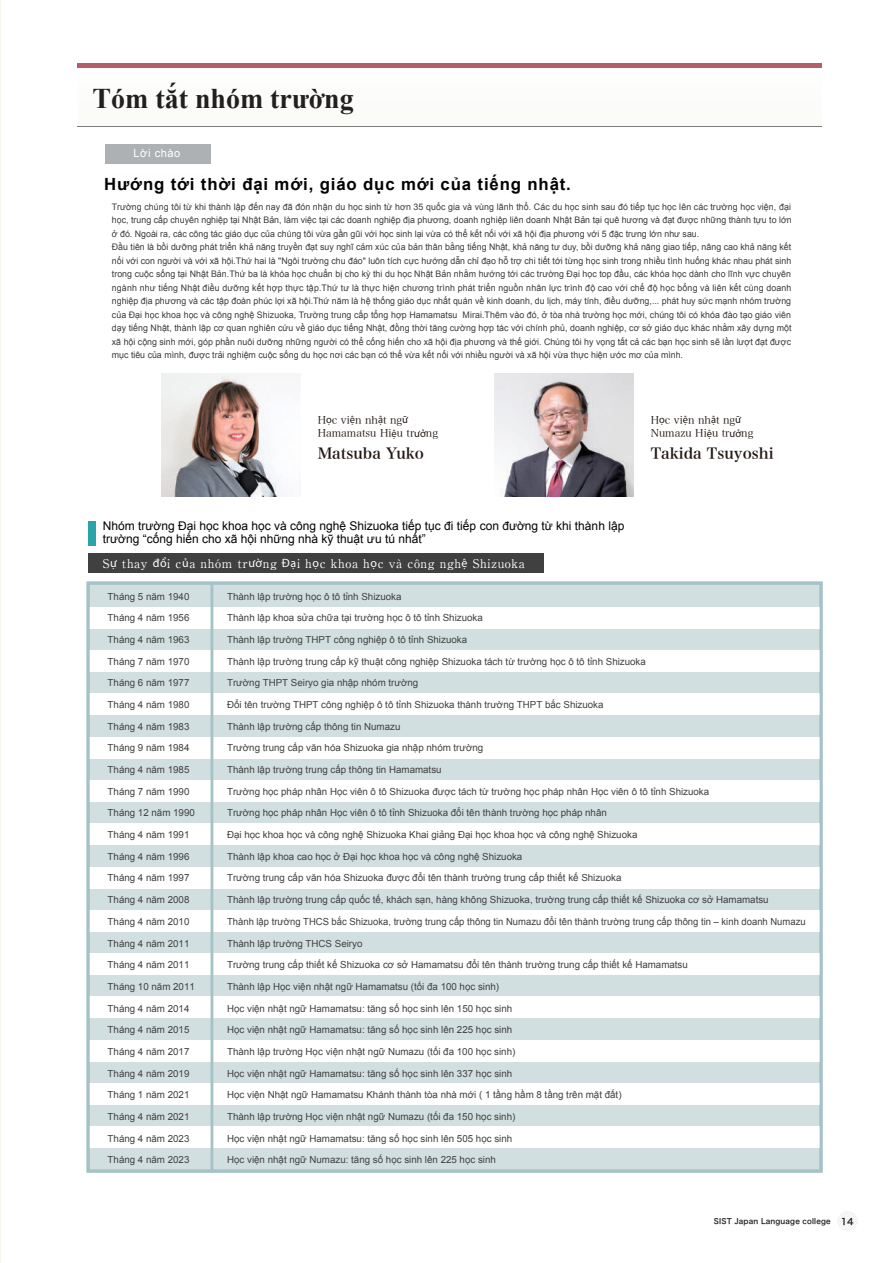
<style>
.page{position:relative;width:893px;height:1263px;background:#fff}
.page>*{position:absolute;margin:0;border:0;box-sizing:border-box;transform-origin:0 0}
.t1{font:700 28.5px "Times New Roman";color:#231f20}
.t2{font:700 16.8px "Arial";letter-spacing:.05em;color:#030303}
.t3{font:15px "Hira Min Pro W6";color:#221713}
.t4{font:12px/13.5px "Arial";color:#030303}
.t5{font:700 12px "A1 Mincho Std";letter-spacing:.05em;color:#fff}
.t6{font:11.1px "Arial";letter-spacing:.05em;color:#fff}
.t7{font:10.5px/13.5px "Hira Min Pro W3";color:#211814}
.t8{font:9.75px "Arial";color:#404041}
.t9{font:9px/13.5px "Arial";color:#3d3a3a}
.t10{font:7.5px "Hira Kaku Pro W6";letter-spacing:.025em;color:#231f20;scale:.95 1}
.s1{font-family:"Myriad Pro"}
.s2{font-family:"Myriad Pro";font-weight:400}
.s3{font-size:9px}
</style>
<div class="page">
<hr style="left:0;top:0;width:1px;height:1263px;background:#f8f7ee">
<svg style="left:837px;top:1211px;width:21px;height:20px"></svg>
<div style="left:78px;top:63px;width:744px;height:5px;background:#b25f67"></div>
<hr style="left:78px;top:126px;width:744px;height:1px;background:#7a7c7e">
<div style="left:87px;top:582px;width:735px;height:590px;background:#d2dfe1"></div>
<div style="left:88px;top:607px;width:733px;height:22px;background:#fff"></div>
<div style="left:88px;top:650px;width:733px;height:22px;background:#fff"></div>
<div style="left:88px;top:693px;width:733px;height:22px;background:#fff"></div>
<div style="left:88px;top:737px;width:733px;height:21px;background:#fff"></div>
<div style="left:88px;top:780px;width:733px;height:22px;background:#fff"></div>
<div style="left:88px;top:823px;width:733px;height:22px;background:#fff"></div>
<div style="left:88px;top:867px;width:733px;height:21px;background:#fff"></div>
<div style="left:88px;top:910px;width:733px;height:22px;background:#fff"></div>
<div style="left:88px;top:953px;width:733px;height:22px;background:#fff"></div>
<div style="left:88px;top:997px;width:733px;height:21px;background:#fff"></div>
<div style="left:88px;top:1040px;width:733px;height:21px;background:#fff"></div>
<div style="left:88px;top:1083px;width:733px;height:22px;background:#fff"></div>
<div style="left:88px;top:1126px;width:733px;height:22px;background:#fff"></div>
<div style="left:88px;top:554px;width:455px;height:19px;background:#404041"></div>
<div style="left:88px;top:521px;width:7px;height:24px;background:#29a5a9"></div>
<div style="left:105px;top:144px;width:106px;height:20px;background:#aeb1b4"></div>
<img style="left:161px;top:373px;width:122px;height:123px">
<div style="left:87px;top:582px;width:736px;height:590px;border:3px solid #a5c2c7"></div>
<hr style="left:211px;top:583px;width:2px;height:588px;background:#a5c2c7">
<img style="left:494px;top:373px;width:139px;height:123px">
<h1 class="t1" style="left:93px;top:79px;width:263px">Tóm tắt nhóm trường</h1>
<p class="t6" style="left:133px;top:146px;width:48px">Lời chào</p>
<h2 class="t2" style="left:104px;top:173px;width:468px">Hướng tới thời đại mới, giáo dục mới của tiếng nhật.</h2>
<p class="t9" style="left:112px;top:200px;width:681px">Trường chúng tôi từ khi thành lập đến nay đã đón nhận du học sinh từ hơn 35 quốc gia và vùng lãnh thổ. Các du học sinh sau đó tiếp tục học lên các trường học viện, đại học, trung cấp chuyên nghiệp tại Nhật Bản, làm việc tại các doanh nghiệp địa phương, doanh nghiệp liên doanh Nhật Bản tại quê hương và đạt được những thành tựu to lớn ở đó. Ngoài ra, các công tác giáo dục của chúng tôi vừa gần gũi với học sinh lại vừa có thể kết nối với xã hội địa phương với 5 đặc trưng lớn như sau.<br>Đầu tiên là bồi dưỡng phát triển khả năng truyền đạt suy nghĩ cảm xúc của bản thân bằng tiếng Nhật, khả năng tư duy, bồi dưỡng khả năng giao tiếp, nâng cao khả năng kết nối với con người và với xã hội.Thứ hai là "Ngôi trường chu đáo" luôn tích cực hướng dẫn chỉ đạo hỗ trợ chi tiết tới từng học sinh trong nhiều tình huống khác nhau phát sinh trong cuộc sống tại Nhật Bản.Thứ ba là khóa học chuẩn bị cho kỳ thi du học Nhật Bản nhằm hướng tới các trường Đại học top đầu, các khóa học dành cho lĩnh vực chuyên ngành như tiếng Nhật điều dưỡng kết hợp thực tập.Thứ tư là thực hiện chương trình phát triển nguồn nhân lực trình độ cao với chế độ học bổng và liên kết cùng doanh nghiệp địa phương và các tập đoàn phúc lợi xã hội.Thứ năm là hệ thống giáo dục nhất quán về kinh doanh, du lịch, máy tính, điều dưỡng,... phát huy sức mạnh nhóm trường của Đại học khoa học và công nghệ Shizuoka, Trường trung cấp tổng hợp Hamamatsu Mirai.Thêm vào đó, ở tòa nhà trường học mới, chúng tôi có khóa đào tạo giáo viên dạy tiếng Nhật, thành lập cơ quan nghiên cứu về giáo dục tiếng Nhật, đồng thời tăng cường hợp tác với chính phủ, doanh nghiệp, cơ sở giáo dục khác nhằm xây dựng một xã hội cộng sinh mới, góp phần nuôi dưỡng những người có thể cống hiến cho xã hội địa phương và thế giới. Chúng tôi hy vọng tất cả các bạn học sinh sẽ lần lượt đạt được mục tiêu của mình, được trải nghiệm cuộc sống du học nơi các bạn có thể vừa kết nối với nhiều người và xã hội vừa thực hiện ước mơ của mình.</p>
<p class="t7" style="left:318px;top:412px;width:122px">H<span class="s1">ọ</span>c vi<span class="s1">ệ</span>n nh<span class="s1">ậ</span>t ng<span class="s1">ữ<br></span>Hamamatsu Hi<span class="s1">ệ</span>u tr<span class="s1">ưở</span>ng</p>
<h3 class="t3" style="left:318px;top:440px;width:108px">Matsuba Yuko</h3>
<p class="t4" style="left:103px;top:519px;width:523px">Nhóm trường Đại học khoa học và công nghệ Shizuoka tiếp tục đi tiếp con đường từ khi thành lập trường “cống hiến cho xã hội những nhà kỹ thuật ưu tú nhất”</p>
<p class="t5" style="left:103px;top:553px;width:423px">S<span class="s2">ự</span> thay <span class="s2">đổ</span>i c<span class="s2">ủ</span>a nhóm tr<span class="s2">ườ</span>ng <span class="s2">Đạ</span>i h<span class="s2">ọ</span>c khoa h<span class="s2">ọ</span>c và công ngh<span class="s2">ệ</span> Shizuoka</p>
<p class="t7" style="left:651px;top:412px;width:104px">H<span class="s1">ọ</span>c vi<span class="s1">ệ</span>n nh<span class="s1">ậ</span>t ng<span class="s1">ữ<br></span>Numazu Hi<span class="s1">ệ</span>u tr<span class="s1">ưở</span>ng</p>
<h3 class="t3" style="left:651px;top:440px;width:125px">Takida Tsuyoshi</h3>
<p class="t8" style="left:108px;top:590px;width:83px">Tháng 5 năm 1940</p>
<p class="t8" style="left:108px;top:611px;width:83px">Tháng 4 năm 1956</p>
<p class="t8" style="left:108px;top:633px;width:83px">Tháng 4 năm 1963</p>
<p class="t8" style="left:108px;top:655px;width:83px">Tháng 7 năm 1970</p>
<p class="t8" style="left:108px;top:676px;width:83px">Tháng 6 năm 1977</p>
<p class="t8" style="left:108px;top:698px;width:83px">Tháng 4 năm 1980</p>
<p class="t8" style="left:108px;top:720px;width:83px">Tháng 4 năm 1983</p>
<p class="t8" style="left:108px;top:742px;width:83px">Tháng 9 năm 1984</p>
<p class="t8" style="left:108px;top:763px;width:83px">Tháng 4 năm 1985</p>
<p class="t8" style="left:108px;top:785px;width:83px">Tháng 7 năm 1990</p>
<p class="t8" style="left:108px;top:807px;width:89px">Tháng 12 năm 1990</p>
<p class="t8" style="left:108px;top:828px;width:83px">Tháng 4 năm 1991</p>
<p class="t8" style="left:108px;top:850px;width:83px">Tháng 4 năm 1996</p>
<p class="t8" style="left:108px;top:872px;width:83px">Tháng 4 năm 1997</p>
<p class="t8" style="left:108px;top:893px;width:83px">Tháng 4 năm 2008</p>
<p class="t8" style="left:108px;top:915px;width:83px">Tháng 4 năm 2010</p>
<p class="t8" style="left:108px;top:937px;width:83px">Tháng 4 năm 2011</p>
<p class="t8" style="left:108px;top:958px;width:83px">Tháng 4 năm 2011</p>
<p class="t8" style="left:108px;top:980px;width:89px">Tháng 10 năm 2011</p>
<p class="t8" style="left:108px;top:1002px;width:83px">Tháng 4 năm 2014</p>
<p class="t8" style="left:108px;top:1023px;width:83px">Tháng 4 năm 2015</p>
<p class="t8" style="left:108px;top:1045px;width:83px">Tháng 4 năm 2017</p>
<p class="t8" style="left:108px;top:1067px;width:83px">Tháng 4 năm 2019</p>
<p class="t8" style="left:108px;top:1088px;width:83px">Tháng 1 năm 2021</p>
<p class="t8" style="left:108px;top:1110px;width:83px">Tháng 4 năm 2021</p>
<p class="t8" style="left:108px;top:1132px;width:83px">Tháng 4 năm 2023</p>
<p class="t8" style="left:108px;top:1153px;width:83px">Tháng 4 năm 2023</p>
<p class="t8" style="left:227px;top:590px;width:176px">Thành lập trường học ô tô tỉnh Shizuoka</p>
<p class="t8" style="left:227px;top:611px;width:257px">Thành lập khoa sửa chữa tại trường học ô tô tỉnh Shizuoka</p>
<p class="t8" style="left:227px;top:633px;width:241px">Thành lập trường THPT công nghiệp ô tô tỉnh Shizuoka</p>
<p class="t8" style="left:227px;top:655px;width:420px">Thành lập trường trung cấp kỹ thuật công nghiệp Shizuoka tách từ trường học ô tô tỉnh Shizuoka</p>
<p class="t8" style="left:227px;top:676px;width:193px">Trường THPT Seiryo gia nhập nhóm trường</p>
<p class="t8" style="left:227px;top:698px;width:378px">Đổi tên trường THPT công nghiệp ô tô tỉnh Shizuoka thành trường THPT bắc Shizuoka</p>
<p class="t8" style="left:227px;top:720px;width:175px">Thành lập trường cấp thông tin Numazu</p>
<p class="t8" style="left:227px;top:741px;width:258px">Trường trung cấp văn hóa Shizuoka gia nhập nhóm trường</p>
<p class="t8" style="left:227px;top:763px;width:216px">Thành lập trường trung cấp thông tin Hamamatsu</p>
<p class="t8" style="left:227px;top:785px;width:484px">Trường học pháp nhân Học viên ô tô Shizuoka được tách từ trường học pháp nhân Học viên ô tô tỉnh Shizuoka</p>
<p class="t8" style="left:227px;top:807px;width:381px">Trường học pháp nhân Học viên ô tô tỉnh Shizuoka đổi tên thành trường học pháp nhân</p>
<p class="t8" style="left:227px;top:828px;width:412px">Đại học khoa học và công nghệ Shizuoka Khai giảng Đại học khoa học và công nghệ Shizuoka</p>
<p class="t8" style="left:227px;top:850px;width:297px">Thành lập khoa cao học ở Đại học khoa học và công nghệ Shizuoka</p>
<p class="t8" style="left:227px;top:872px;width:396px">Trường trung cấp văn hóa Shizuoka được đổi tên thành trường trung cấp thiết kế Shizuoka</p>
<p class="t8" style="left:227px;top:893px;width:543px">Thành lập trường trung cấp quốc tế, khách sạn, hàng không Shizuoka, trường trung cấp thiết kế Shizuoka cơ sở Hamamatsu</p>
<p class="t8" style="left:227px;top:915px;width:580px">Thành lập trường THCS bắc Shizuoka, trường trung cấp thông tin Numazu đổi tên thành trường trung cấp thông tin – kinh doanh Numazu</p>
<p class="t8" style="left:227px;top:937px;width:137px">Thành lập trường THCS Seiryo</p>
<p class="t8" style="left:227px;top:958px;width:462px">Trường trung cấp thiết kế Shizuoka cơ sở Hamamatsu đổi tên thành trường trung cấp thiết kế Hamamatsu</p>
<p class="t8" style="left:227px;top:980px;width:274px">Thành lập Học viện nhật ngữ Hamamatsu (tối đa 100 học sinh)</p>
<p class="t8" style="left:227px;top:1002px;width:287px">Học viện nhật ngữ Hamamatsu: tăng số học sinh lên 150 học sinh</p>
<p class="t8" style="left:227px;top:1023px;width:287px">Học viện nhật ngữ Hamamatsu: tăng số học sinh lên 225 học sinh</p>
<p class="t8" style="left:227px;top:1045px;width:290px">Thành lập trường Học viện nhật ngữ Numazu (tối đa 100 học sinh)</p>
<p class="t8" style="left:227px;top:1067px;width:287px">Học viện nhật ngữ Hamamatsu: tăng số học sinh lên 337 học sinh</p>
<p class="t8" style="left:227px;top:1088px;width:396px">Học viện Nhật ngữ Hamamatsu Khánh thành tòa nhà mới ( 1 tầng hầm 8 tầng trên mặt đất)</p>
<p class="t8" style="left:227px;top:1110px;width:290px">Thành lập trường Học viện nhật ngữ Numazu (tối đa 150 học sinh)</p>
<p class="t8" style="left:227px;top:1132px;width:287px">Học viện nhật ngữ Hamamatsu: tăng số học sinh lên 505 học sinh</p>
<p class="t8" style="left:227px;top:1153px;width:270px">Học viện nhật ngữ Numazu: tăng số học sinh lên 225 học sinh</p>
<p class="t10" style="left:714px;top:1215px;width:148px">SIST Japan Language college <span class="s3">14</span></p>
</div>
